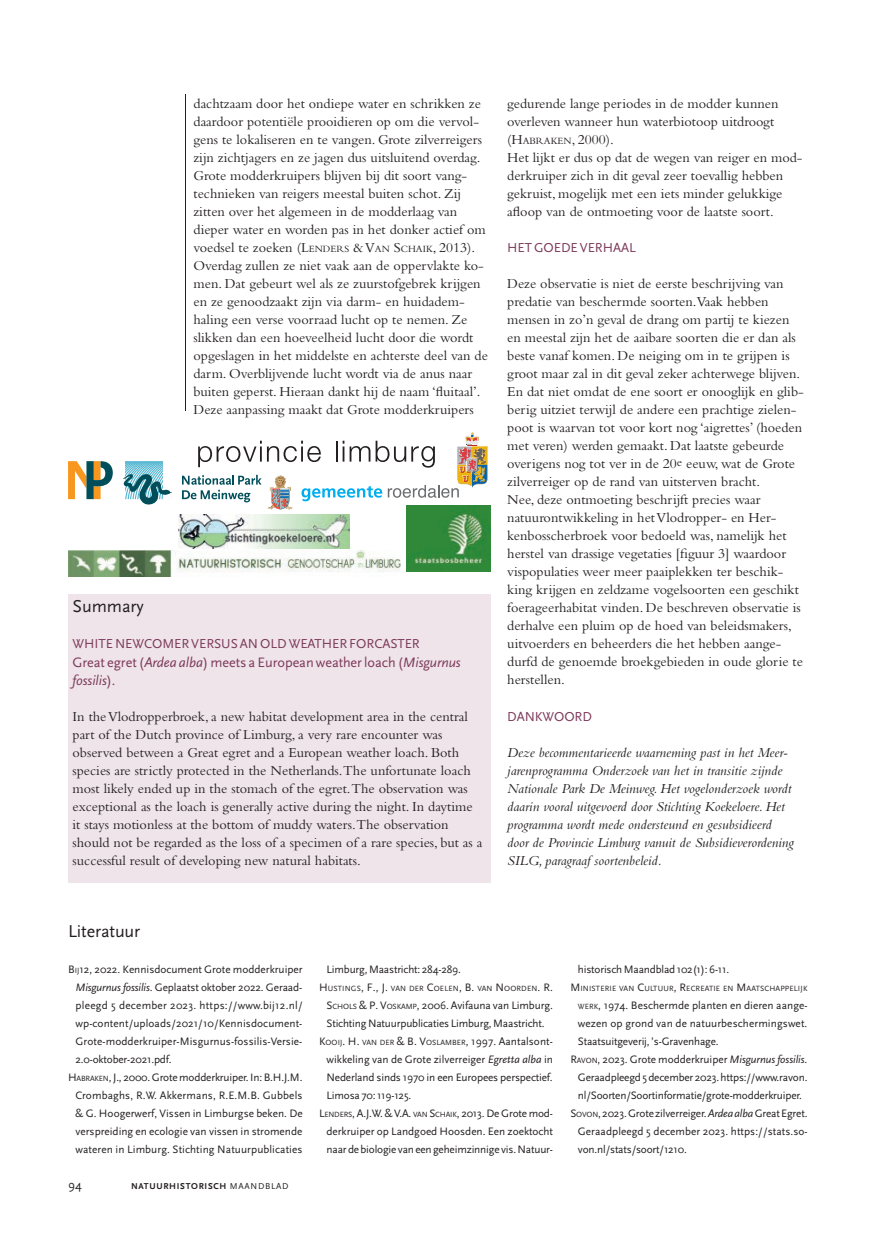
<style>
.page{position:relative;width:872px;height:1234px;background:#fff}
.page>*{position:absolute;margin:0;border:0;box-sizing:border-box;transform-origin:0 0}
.t1{font:18px "Scala Sans";letter-spacing:-.005em;color:#231f20}
.t2{font:14.25px/18px "Bembo";color:#231f20}
.t3{font:italic 14.25px/18px "Bembo";color:#231f20}
.t4{font:14.25px/18px "Scala Sans";letter-spacing:-.005em;color:#7c395a}
.t5{font:13.5px "Scala Sans";letter-spacing:-.005em;color:#7c395a}
.t6{font:12.75px "Scala Sans";color:#231f20}
.t7{font:11.25px/18px "Scala Sans";letter-spacing:-.005em;color:#231f20}
.t8{font:11.25px "Scala Sans";letter-spacing:.02em;color:#231f20}
.t9{font:700 8.85px "Scala Sans";letter-spacing:.08em;color:#231f20}
.t10{font:7.8px "Scala Sans";letter-spacing:.02em;color:#231f20}
.s1{font-style:inherit}
.s2{font-size:10.05px}
.s3{font-style:italic}
.s4{font-size:7.8px}
.s5{font-weight:400}
.s6{font-size:11.25px}
</style>
<div class="page">
<hr style="left:185px;top:95px;width:1px;height:316px;background:#231f20">
<div style="left:68px;top:594px;width:422px;height:288px;background:#efe4e9"></div>
<img style="left:68px;top:551px;width:332px;height:25px">
<svg style="left:68px;top:461px;width:45px;height:38px"></svg>
<svg style="left:123px;top:461px;width:49px;height:43px"></svg>
<svg style="left:182px;top:432px;width:306px;height:78px"></svg>
<img style="left:407px;top:505px;width:83px;height:66px">
<img style="left:178px;top:514px;width:171px;height:34px">
<p class="t2" style="left:193px;top:94px;width:296px">dachtzaam door het ondiepe water en schrikken ze daardoor potentiële prooidieren op om die vervol&shy;gens te lokaliseren en te vangen. Grote zilverreigers zijn zichtjagers en ze jagen dus uitsluitend overdag.<br>Grote modderkruipers blijven bij dit soort vang&shy;technieken van reigers meestal buiten schot. Zij zitten over het algemeen in de modderlaag van dieper water en worden pas in het donker actief om voedsel te zoeken (<span class="s1">L</span><span class="s2">ENDERS</span> <span class="s1">&amp; V</span><span class="s2">AN</span> <span class="s1">S</span><span class="s2">CHAIK</span>, 2013).<br>Overdag zullen ze niet vaak aan de oppervlakte ko&shy;men. Dat gebeurt wel als ze zuurstofgebrek krijgen en ze genoodzaakt zijn via darm- en huidadem&shy;haling een verse voorraad lucht op te nemen. Ze slikken dan een hoeveelheid lucht door die wordt opgeslagen in het middelste en achterste deel van de darm. Overblijvende lucht wordt via de anus naar buiten geperst. Hieraan dankt hij de naam ‘fluitaal’.<br>Deze aanpassing maakt dat Grote modderkruipers</p>
<p class="t1" style="left:73px;top:596px;width:73px">Summary</p>
<p class="t5" style="left:73px;top:636px;width:349px">WHITE NEWCOMER VERSUS AN OLD WEATHER FORCASTER</p>
<p class="t4" style="left:73px;top:653px;width:390px">Great egret (<span class="s3">Ardea alba</span>) meets a European weather loach (<span class="s3">Misgurnus fossilis</span>).</p>
<p class="t2" style="left:73px;top:706px;width:411px">In the Vlodropperbroek, a new habitat development area in the central part of the Dutch province of Limburg, a very rare encounter was observed between a Great egret and a European weather loach. Both species are strictly protected in the Netherlands.The unfortunate loach most likely ended up in the stomach of the egret.The observation was exceptional as the loach is generally active during the night. In daytime it stays motionless at the bottom of muddy waters.The observation should not be regarded as the loss of a specimen of a rare species, but as a successful result of developing new natural habitats.</p>
<p class="t2" style="left:507px;top:94px;width:297px">gedurende lange periodes in de modder kunnen overleven wanneer hun waterbiotoop uitdroogt (<span class="s1">H</span><span class="s2">ABRAKEN</span>, 2000).<br>Het lijkt er dus op dat de wegen van reiger en mod&shy;derkruiper zich in dit geval zeer toevallig hebben gekruist, mogelijk met een iets minder gelukkige afloop van de ontmoeting voor de laatste soort.</p>
<p class="t5" style="left:507px;top:240px;width:130px">HET GOEDE VERHAAL</p>
<p class="t2" style="left:507px;top:274px;width:298px">Deze observatie is niet de eerste beschrijving van predatie van beschermde soorten.Vaak hebben mensen in zo’n geval de drang om partij te kiezen en meestal zijn het de aaibare soorten die er dan als beste vanaf komen. De neiging om in te grijpen is groot maar zal in dit geval zeker achterwege blijven.<br>En dat niet omdat de ene soort er onooglijk en glib&shy;berig uitziet terwijl de andere een prachtige zielen&shy;poot is waarvan tot voor kort nog ‘aigrettes’ (hoeden met veren) werden gemaakt. Dat laatste gebeurde overigens nog tot ver in de 20<sup>e</sup> eeuw, wat de Grote zilverreiger op de rand van uitsterven bracht.<br>Nee, deze ontmoeting beschrijft precies waar natuurontwikkeling in het Vlodropper- en Her&shy;kenbosscherbroek voor bedoeld was, namelijk het herstel van drassige vegetaties [figuur 3] waardoor vispopulaties weer meer paaiplekken ter beschik&shy;king krijgen en zeldzame vogelsoorten een geschikt foerageerhabitat vinden. De beschreven observatie is derhalve een pluim op de hoed van beleidsmakers, uitvoerders en beheerders die het hebben aange&shy;durfd de genoemde broekgebieden in oude glorie te herstellen.</p>
<p class="t5" style="left:507px;top:708px;width:86px">DANKWOORD</p>
<p class="t3" style="left:507px;top:742px;width:288px">Deze becommentarieerde waarneming past in het Meer&shy;jarenprogramma Onderzoek van het in transitie zijnde Nationale Park De Meinweg. Het vogelonderzoek wordt daarin vooral uitgevoerd door Stichting Koekeloere. Het programma wordt mede ondersteund en gesubsidieerd door de Provincie Limburg vanuit de Subsidieverordening SILG, paragraaf soortenbeleid.</p>
<p class="t1" style="left:68px;top:920px;width:74px">Literatuur</p>
<p class="t7" style="left:68px;top:960px;width:236px"><span class="s1">B</span><span class="s4">IJ</span><span class="s1">12</span>, 2022. Kennisdocument Grote modderkruiper</p>
<p class="t7" style="left:76px;top:978px;width:228px"><span class="s3">Misgurnus fossilis</span>. Geplaatst oktober 2022. Geraad-</p>
<p class="t8" style="left:76px;top:998px;width:229px">pleegd 5 december 2023. https://www.bij12.nl/</p>
<p class="t7" style="left:76px;top:1014px;width:228px">wp-content/uploads/2021/10/Kennis do cument-</p>
<p class="t7" style="left:76px;top:1032px;width:228px">Grote-mod der krui per-Mis gurnus-fossilis-Versie-</p>
<p class="t7" style="left:76px;top:1050px;width:98px">2.0-oktober-2021.pdf.</p>
<p class="t7" style="left:68px;top:1068px;width:236px"><span class="s1">H</span><span class="s4">ABRAKEN</span><span class="s1">, J.,</span> 2000. Grote modderkruiper. In: B.H.J.M.</p>
<p class="t7" style="left:76px;top:1086px;width:228px">Crombaghs, R.W. Akkermans, R.E.M.B. Gubbels</p>
<p class="t7" style="left:76px;top:1104px;width:229px">&amp; G. Hoogerwerf, Vissen in Limburgse beken. De</p>
<p class="t7" style="left:76px;top:1122px;width:228px">verspreiding en ecologie van vissen in stromende</p>
<p class="t7" style="left:76px;top:1140px;width:228px">wateren in Limburg. Stichting Natuurpublicaties</p>
<p class="t6" style="left:68px;top:1177px;width:15px">94</p>
<p class="t9" style="left:131px;top:1180px;width:159px">NATUURHISTORISCH <span class="s5">MAANDBLAD</span></p>
<p class="t7" style="left:326px;top:960px;width:136px">Limburg, Maastricht: 284-289.</p>
<p class="t10" style="left:319px;top:983px;width:235px"><span class="s6">H</span>USTINGS<span class="s6">, F., J.</span> VAN DER <span class="s6">C</span>OELEN<span class="s6">, B.</span> VAN <span class="s6">N</span>OORDEN<span class="s6">. R.</span></p>
<p class="t7" style="left:326px;top:996px;width:228px"><span class="s1">S</span><span class="s4">CHOLS</span> <span class="s1">&amp; P. V</span><span class="s4">OSKAMP</span>, 2006. Avifauna van Limburg.<br>Stichting Natuurpublicaties Limburg, Maastricht.</p>
<p class="t10" style="left:319px;top:1037px;width:235px"><span class="s6">K</span>OOIJ<span class="s6">. H.</span> VAN DER <span class="s6">&amp; B. V</span>OSLAMBER<span class="s6">, 1997. Aantalsont-</span></p>
<p class="t7" style="left:326px;top:1050px;width:228px">wikkeling van de Grote zilverreiger <span class="s3">Egretta alba</span> in</p>
<p class="t7" style="left:326px;top:1068px;width:228px">Nederland sinds 1970 in een Europees perspectief.</p>
<p class="t7" style="left:326px;top:1086px;width:86px">Limosa 70: 119-125.</p>
<p class="t7" style="left:319px;top:1104px;width:235px"><span class="s1">L</span><span class="s4">ENDERS</span><span class="s1">, A.J.W. &amp; V.A.</span> <span class="s4">VAN</span> <span class="s1">S</span><span class="s4">CHAIK</span>, 2013. De Grote mod-</p>
<p class="t7" style="left:326px;top:1122px;width:228px">derkruiper op Landgoed Hoosden. Een zoektocht</p>
<p class="t7" style="left:326px;top:1140px;width:228px">naar de biologie van een geheimzinnige vis. Natuur-</p>
<p class="t7" style="left:578px;top:960px;width:153px">historisch Maandblad 102(1): 6-11.</p>
<p class="t10" style="left:570px;top:983px;width:238px"><span class="s6">M</span>INISTERIE VAN <span class="s6">C</span>ULTUUR<span class="s6">, R</span>ECREATIE EN <span class="s6">M</span>AATSCHAPPELIJK</p>
<p class="t7" style="left:578px;top:996px;width:231px"><span class="s4">WERK</span>, 1974. Beschermde planten en dieren aange-</p>
<p class="t7" style="left:578px;top:1014px;width:231px">wezen op grond van de natuurbeschermingswet.</p>
<p class="t7" style="left:578px;top:1032px;width:142px">Staatsuitgeverij, ’s-Gravenhage.</p>
<p class="t7" style="left:570px;top:1050px;width:238px"><span class="s1">R</span><span class="s4">AVON</span>, 2023. Grote modderkruiper <span class="s3">Misgurnus fossilis</span>.</p>
<p class="t7" style="left:578px;top:1068px;width:231px">Geraadpleegd 5 december 2023. https://www.ravon.</p>
<p class="t7" style="left:578px;top:1086px;width:226px">nl/Soorten/Soortinformatie/grote-modderkruiper.</p>
<p class="t7" style="left:570px;top:1104px;width:239px"><span class="s1">S</span><span class="s4">OVON</span>, 2023. Grote zilverreiger. <span class="s3">Ardea alba</span> Great Egret.</p>
<p class="t7" style="left:578px;top:1122px;width:231px">Geraadpleegd 5 december 2023. https://stats.so-</p>
<p class="t7" style="left:578px;top:1140px;width:110px">von.nl/stats/soort/1210.</p>
</div>
